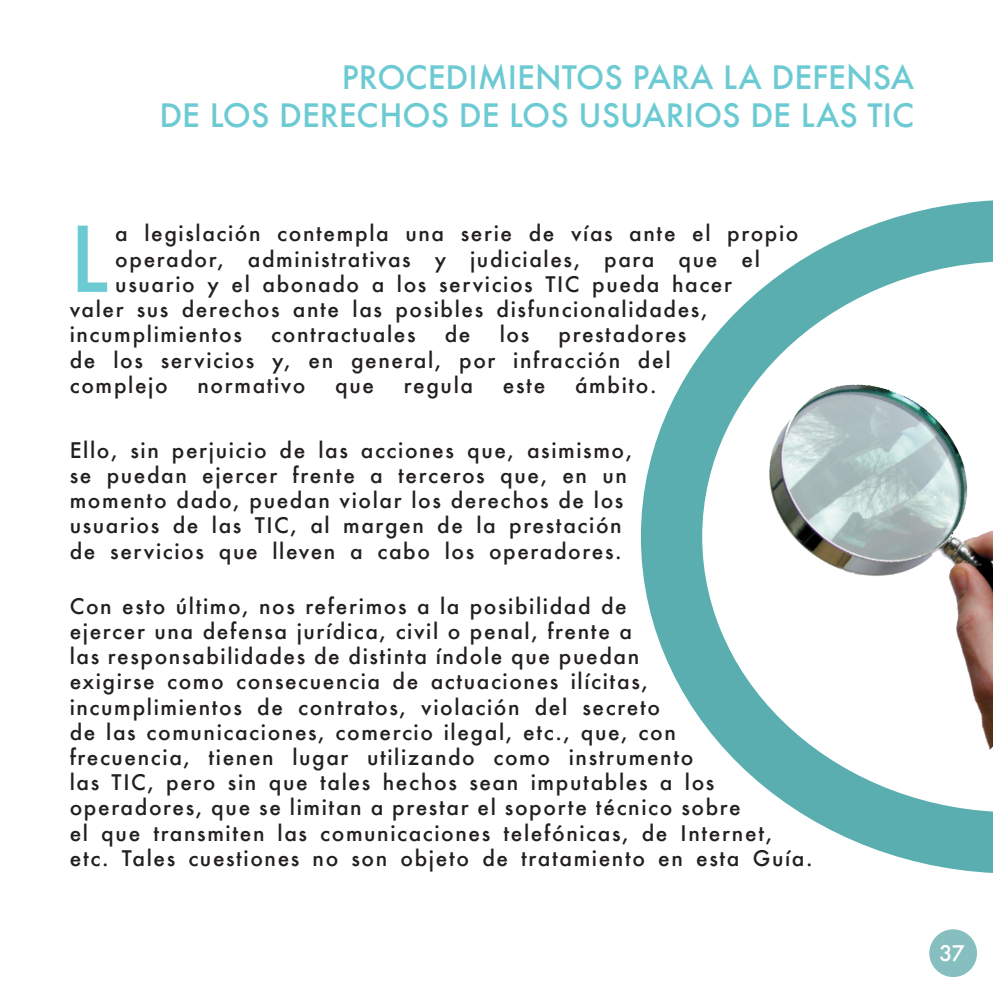
<style>
.page{position:relative;width:993px;height:993px;background:#fff}
.page>*{position:absolute;margin:0;border:0;box-sizing:border-box;transform-origin:0 0}
.t1{font:500 87.85px "Futura";color:#6ccad3}
.t2{font:500 31.5px/37.8px "Futura";color:#6ccad3;text-align:right}
.t3{font:500 21px/25.2px "Futura";letter-spacing:.075em;color:#231f20}
.t4{font:500 21px "Futura";color:#fff}
</style>
<div class="page">
<div style="left:929px;top:929px;width:47px;height:47px;background:#87bfc1;border-radius:50%"></div>
<svg style="left:640px;top:200px;width:352px;height:673px"></svg>
<img style="left:768px;top:384px;width:93px;height:191px">
<h2 class="t2" style="left:159px;top:58px;width:756px">PROCEDIMIENTOS PARA LA DEFENSA<br>DE LOS DERECHOS DE LOS USUARIOS DE LAS TIC</h2>
<h1 class="t1" style="left:70px;top:199px;width:40px">L</h1>
<p class="t3" style="left:115px;top:221px;width:684px">a legislación contempla una serie de vías ante el propio</p>
<p class="t3" style="left:115px;top:246px;width:646px">operador, administrativas y judiciales, para que el</p>
<p class="t3" style="left:115px;top:271px;width:618px">usuario y el abonado a los servicios TIC pueda hacer</p>
<p class="t3" style="left:70px;top:296px;width:639px">valer sus derechos ante las posibles disfuncionalidades,</p>
<p class="t3" style="left:70px;top:321px;width:174px">incumplimientos</p>
<p class="t3" style="left:271px;top:321px;width:146px">contractuales</p>
<p class="t3" style="left:444px;top:321px;width:27px">de</p>
<p class="t3" style="left:499px;top:321px;width:31px">los</p>
<p class="t3" style="left:70px;top:321px;width:618px;text-indent:488px">prestadores de los servicios y, en general, por infracción del complejo</p>
<p class="t3" style="left:197px;top:372px;width:109px">normativo</p>
<p class="t3" style="left:335px;top:372px;width:41px">que</p>
<p class="t3" style="left:404px;top:372px;width:71px">regula</p>
<p class="t3" style="left:502px;top:372px;width:44px">este</p>
<p class="t3" style="left:575px;top:372px;width:83px">ámbito.</p>
<p class="t3" style="left:70px;top:437px;width:564px">Ello, sin perjuicio de las acciones que, asimismo, se puedan ejercer frente a terceros que, en un momento dado, puedan violar los derechos de los usuarios de las TIC, al margen de la prestación de servicios que lleven a cabo los operadores.</p>
<p class="t3" style="left:70px;top:592px;width:744px">Con esto último, nos referimos a la posibilidad de<br>ejercer una defensa jurídica, civil o penal, frente a<br>las responsabilidades de distinta índole que puedan<br>exigirse como consecuencia de actuaciones ilícitas, incumplimientos de contratos, violación del secreto<br>de las comunicaciones, comercio ilegal, etc., que, con<br>frecuencia, tienen lugar utilizando como instrumento<br>las TIC, pero sin que tales hechos sean imputables a los operadores, que se limitan a prestar el soporte técnico sobre<br>el que transmiten las comunicaciones telefónicas, de Internet, etc. Tales cuestiones no son objeto de tratamiento en esta Guía.</p>
<p class="t4" style="left:939px;top:938px;width:26px">37</p>
</div>
